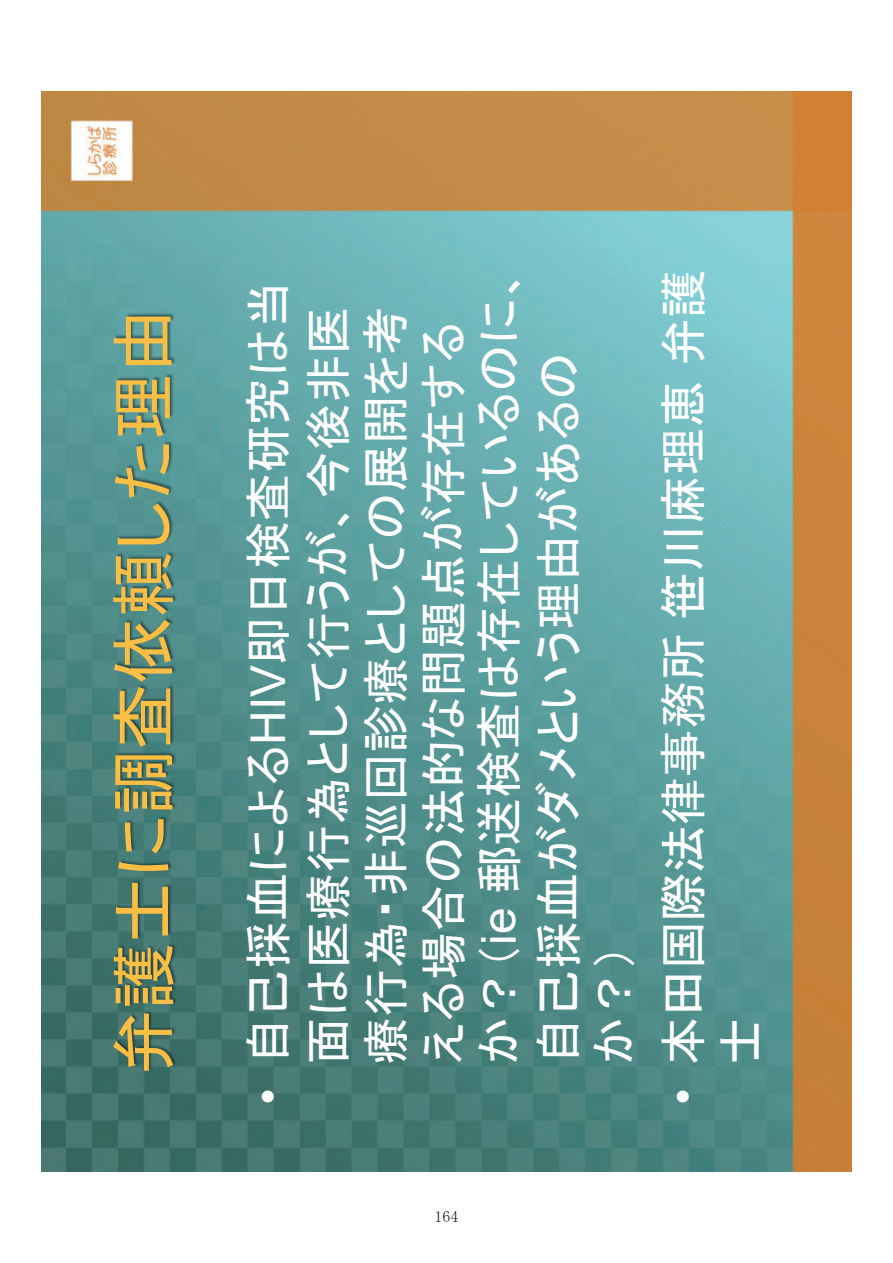
<style>
.page{position:relative;width:893px;height:1263px;background:#fff}
.page>*{position:absolute;margin:0;border:0;box-sizing:border-box;transform-origin:0 0}
.t1{font:66px "MS P Gothic";color:#f9be43}
.t2{font:48px/57.6px "MS P Gothic";color:#fff}
.t3{font:15.9px "MS Mincho";color:#231f20}
.s1{font-family:"Arial"}
</style>
<div class="page">
<img style="left:41px;top:91px;width:810px;height:1080px">
<img style="left:78px;top:263px;width:145px;height:853px">
<img style="left:82px;top:245px;width:145px;height:104px">
<h1 class="t1" style="left:110px;top:1075px;width:769px;rotate:-90deg">弁護士に調査依頼した理由</h1>
<p class="t2" style="left:239px;top:1065px;width:800px;text-indent:-40px;rotate:-90deg"><span class="s1">•</span> 自己採血による<span class="s1">HIV</span>即日検査研究は当面は医療行為として行うが、今後非医療行為・非巡回診療としての展開を考える場合の法的な問題点が存在するか？（<span class="s1">ie</span> 郵送検査は存在しているのに、</p>
<p class="t2" style="left:531px;top:1065px;width:714px;line-height:55.2px;rotate:-90deg">自己採血がダメという理由があるのか？）</p>
<p class="t2" style="left:654px;top:1105px;width:837px;rotate:-90deg"><span class="s1">•</span> 本田国際法律事務所笹川麻理恵弁護</p>
<p class="t2" style="left:711px;top:1065px;width:49px;rotate:-90deg">士</p>
<p class="t3" style="left:434px;top:1208px;width:25px">164</p>
</div>
